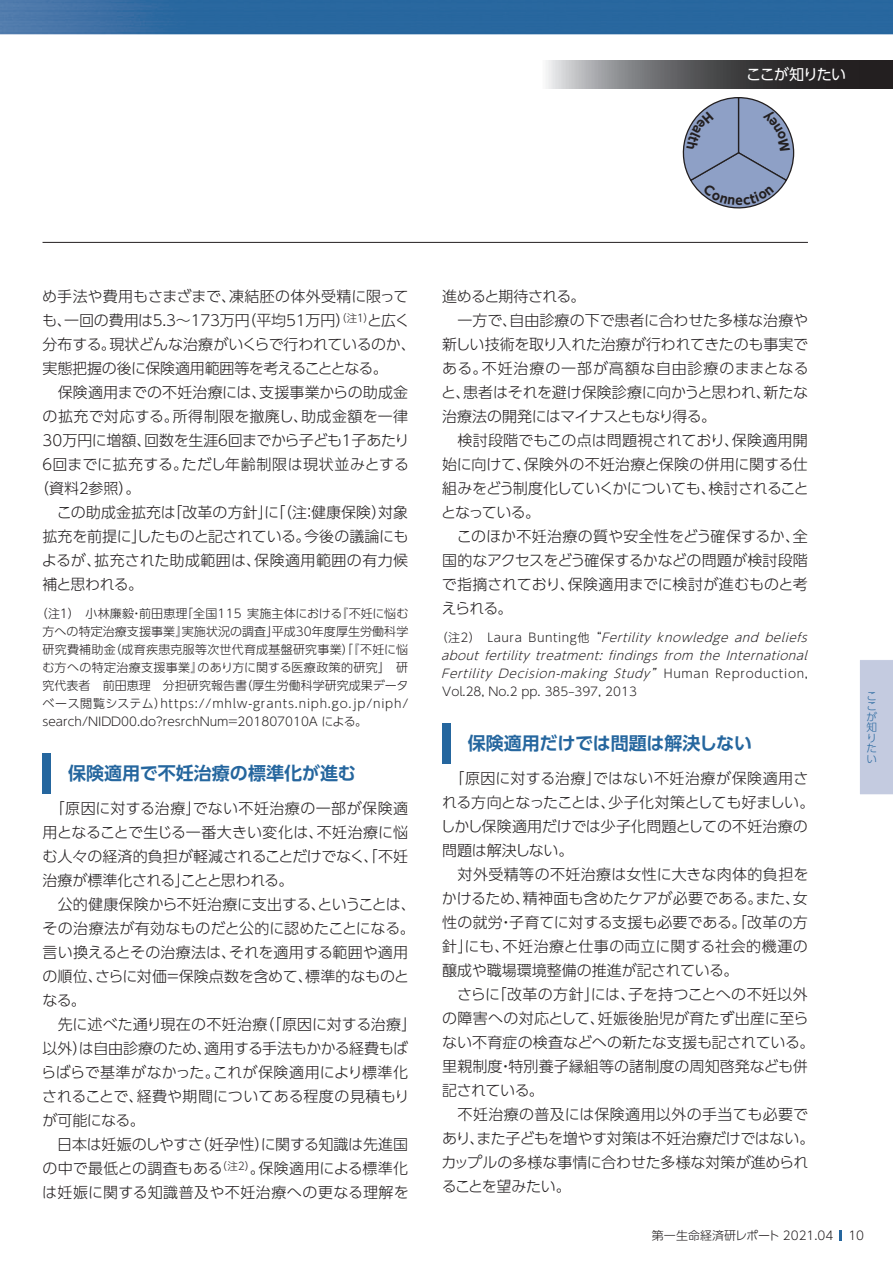
<style>
.page{position:relative;width:893px;height:1263px;background:#fff}
.page>*{position:absolute;margin:0;border:0;box-sizing:border-box;transform-origin:0 0}
.t1{font:700 18px "UD Shin Go Pro De";color:#25669e}
.t2{font:300 15px/24px "UD Shin Go Pro";color:#231f20}
.t3{font:300 15px "UD Shin Go Pro";letter-spacing:-.02em;color:#231f20}
.t4{font:300 15px "UD Shin Go Pro";letter-spacing:-.035em;color:#231f20}
.t5{font:300 15px "UD Shin Go Pro";letter-spacing:.035em;color:#231f20}
.t6{font:300 15px "UD Shin Go Pro";letter-spacing:.03em;color:#231f20}
.t7{font:15px "UD Shin Go Pro";letter-spacing:-.05em;color:#fff}
.t8{font:300 12px/18px "UD Shin Go Pro";color:#231f20;text-align:justify}
.t9{font:italic 300 12px/18px "UD Shin Go Pro";color:#231f20}
.t10{font:300 10.5px/10.5px "UD Shin Go Pro";color:#25669e}
.s1{font-style:normal}
</style>
<div class="page">
<div style="left:43px;top:753px;width:8px;height:41px;background:#25669e"></div>
<div style="left:442px;top:723px;width:9px;height:41px;background:#25669e"></div>
<img style="left:0;top:0;width:893px;height:34px">
<svg style="left:839px;top:1230px;width:3px;height:11px"></svg>
<div style="left:860px;top:660px;width:33px;height:135px;background:#c4cbe0"></div>
<svg style="left:546px;top:61px;width:347px;height:27px;background:#5b5a5c"></svg>
<hr style="left:43px;top:242px;width:765px;height:1px;background:#231f20">
<svg style="left:682px;top:97px;width:113px;height:112px"></svg>
<p class="t7" style="left:746px;top:62px;width:102px">ここが知りたい</p>
<p class="t2" style="left:42px;top:284px;width:368px">め手法や費用もさまざまで、凍結胚の体外受精に限って</p>
<p class="t2" style="left:42px;top:308px;width:369px">も、一回の費用は5.3～173万円（平均51万円）<sup>（注１）</sup>と広く</p>
<p class="t2" style="left:43px;top:332px;width:375px">分布する。現状どんな治療がいくらで行われているのか、</p>
<p class="t3" style="left:43px;top:356px;width:347px">実態把握の後に保険適用範囲等を考えることとなる。</p>
<p class="t2" style="left:43px;top:380px;width:367px">　保険適用までの不妊治療には、支援事業からの助成金</p>
<p class="t5" style="left:43px;top:404px;width:367px">の拡充で対応する。所得制限を撤廃し、助成金額を一律</p>
<p class="t4" style="left:43px;top:428px;width:369px">30万円に増額、回数を生涯６回までから子ども１子あたり</p>
<p class="t2" style="left:40px;top:452px;width:371px">６回までに拡充する。ただし年齢制限は現状並みとする</p>
<p class="t2" style="left:34px;top:476px;width:108px">（資料２参照）。</p>
<p class="t2" style="left:43px;top:500px;width:367px">　この助成金拡充は「改革の方針」に「（注：健康保険）対象</p>
<p class="t3" style="left:43px;top:524px;width:367px">拡充を前提に」したものと記されている。今後の議論にも</p>
<p class="t6" style="left:42px;top:548px;width:368px">よるが、拡充された助成範囲は、保険適用範囲の有力候</p>
<p class="t2" style="left:43px;top:572px;width:102px">補と思われる。</p>
<p class="t8" style="left:42px;top:604px;width:368px;text-indent:-6px">（注１）　小林廉毅・前田恵理「全国115 実施主体における『不妊に悩む方への特定治療支援事業』実施状況の調査」平成30年度厚生労働科学研究費補助金（成育疾患克服等次世代育成基盤研究事業）「『不妊に悩む方への特定治療支援事業』のあり方に関する医療政策的研究」　研究代表者　前田恵理　分担研究報告書（厚生労働科学研究成果データベース閲覧システム）https://mhlw-grants.niph.go.jp/niph/ search/NIDD00.do?resrchNum=201807010A による。</p>
<p class="t1" style="left:68px;top:759px;width:289px">保険適用で不妊治療の標準化が進む</p>
<p class="t2" style="left:41px;top:796px;width:377px">　「原因に対する治療」でない不妊治療の一部が保険適用となることで生じる一番大きい変化は、不妊治療に悩む人々の経済的負担が軽減されることだけでなく、「不妊治療が標準化される」ことと思われる。<br>　公的健康保険から不妊治療に支出する、ということは、その治療法が有効なものだと公的に認めたことになる。言い換えるとその治療法は、それを適用する範囲や適用の順位、さらに対価＝保険点数を含めて、標準的なものとなる。<br>　先に述べた通り現在の不妊治療（「原因に対する治療」以外）は自由診療のため、適用する手法もかかる経費もばらばらで基準がなかった。これが保険適用により標準化されることで、経費や期間についてある程度の見積もりが可能になる。<br>　日本は妊娠のしやすさ（妊孕性）に関する知識は先進国の中で最低との調査もある<sup>（注２）</sup>。保険適用による標準化は妊娠に関する知識普及や不妊治療への更なる理解を</p>
<p class="t2" style="left:441px;top:284px;width:369px">進めると期待される。<br>　一方で、自由診療の下で患者に合わせた多様な治療や新しい技術を取り入れた治療が行われてきたのも事実である。不妊治療の一部が高額な自由診療のままとなると、患者はそれを避け保険診療に向かうと思われ、新たな治療法の開発にはマイナスともなり得る。<br>　検討段階でもこの点は問題視されており、保険適用開始に向けて、保険外の不妊治療と保険の併用に関する仕組みをどう制度化していくかについても、検討されることとなっている。<br>　このほか不妊治療の質や安全性をどう確保するか、全国的なアクセスをどう確保するかなどの問題が検討段階で指摘されており、保険適用までに検討が進むものと考えられる。</p>
<p class="t9" style="left:441px;top:628px;width:372px;text-indent:-5px"><span class="s1">（注２）　 L a u r a B u n t i n g 他 “</span> Fertility knowledge and beliefs about fertility treatment: findings from the International Fertility Decision-making Study”<span class="s1">H u m a n R e p r o d u c t i o n , Vol.28, No.2 pp. 385–397, 2013</span></p>
<p class="t1" style="left:468px;top:729px;width:286px">保険適用だけでは問題は解決しない</p>
<p class="t2" style="left:441px;top:766px;width:376px">　「原因に対する治療」ではない不妊治療が保険適用される方向となったことは、少子化対策としても好ましい。しかし保険適用だけでは少子化問題としての不妊治療の問題は解決しない。<br>　対外受精等の不妊治療は女性に大きな肉体的負担をかけるため、精神面も含めたケアが必要である。また、女性の就労・子育てに対する支援も必要である。「改革の方針」にも、不妊治療と仕事の両立に関する社会的機運の醸成や職場環境整備の推進が記されている。<br>　さらに「改革の方針」には、子を持つことへの不妊以外の障害への対応として、妊娠後胎児が育たず出産に至らない不育症の検査などへの新たな支援も記されている。里親制度・特別養子縁組等の諸制度の周知啓発なども併記されている。<br>　不妊治療の普及には保険適用以外の手当ても必要であり、また子どもを増やす対策は不妊治療だけではない。カップルの多様な事情に合わせた多様な対策が進められることを望みたい。</p>
<p class="t10" style="left:866px;top:690px;width:12px">ここが知りたい</p>
<p class="t8" style="left:652px;top:1226px;width:214px">第一生命経済研レポート 2021.04 10</p>
</div>
